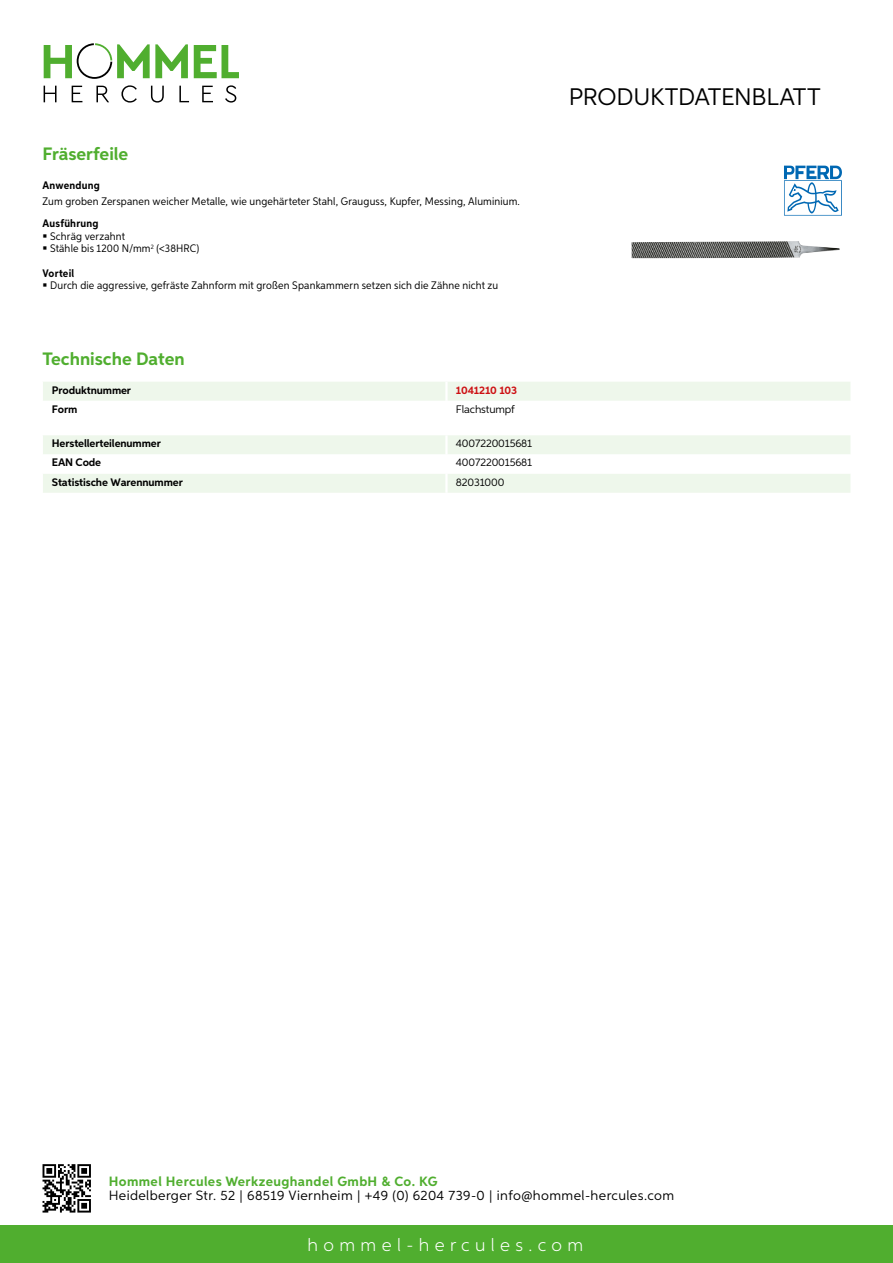
<style>
.page{position:relative;width:893px;height:1263px;background:#fff}
.page>*{position:absolute;margin:0;border:0;box-sizing:border-box;transform-origin:0 0}
.t1{font:24px "Aspira";letter-spacing:-.01em;color:#000}
.t2{font:700 18px "Aspira";color:#50ae2f}
.t3{font:300 18px "Aspira";letter-spacing:.3em;color:#fff}
.t4{font:13.5px "Aspira";letter-spacing:.03em;color:#000}
.t5{font:700 13.5px "Aspira";letter-spacing:.03em;color:#50ae2f}
.t6{font:10.95px/12.8px "Aspira Nar";letter-spacing:.015em;color:#000}
.t7{font:700 10.95px "Aspira";letter-spacing:-.01em;color:#000}
.t8{font:10.95px "Aspira";letter-spacing:-.01em;color:#000}
.t9{font:700 10.95px "Aspira Nar";letter-spacing:.02em;color:#000}
.t10{font:700 10.95px "Aspira";letter-spacing:-.01em;color:#cd1013}
</style>
<div class="page">
<div style="left:0;top:1226px;width:893px;height:37px;background:#50ae2f"></div>
<svg style="left:43px;top:1164px;width:48px;height:48px"></svg>
<svg style="left:194px;top:45px;width:45px;height:33px"></svg>
<svg style="left:44px;top:43px;width:144px;height:36px"></svg>
<svg style="left:44px;top:86px;width:13px;height:16px"></svg>
<svg style="left:72px;top:86px;width:10px;height:16px"></svg>
<svg style="left:96px;top:86px;width:13px;height:16px"></svg>
<svg style="left:121px;top:85px;width:16px;height:18px"></svg>
<svg style="left:151px;top:86px;width:13px;height:17px"></svg>
<svg style="left:179px;top:86px;width:10px;height:16px"></svg>
<svg style="left:202px;top:86px;width:11px;height:16px"></svg>
<svg style="left:225px;top:85px;width:11px;height:18px"></svg>
<div style="left:43px;top:382px;width:807px;height:19px;background:#eef7eb"></div>
<svg style="left:43px;top:435px;width:807px;height:58px"></svg>
<hr style="left:445px;top:474px;width:3px;height:19px;background:#fff">
<img style="left:632px;top:241px;width:208px;height:17px">
<svg style="left:784px;top:166px;width:58px;height:50px"></svg>
<h2 class="t2" style="left:43px;top:142px;width:87px">Fräserfeile</h2>
<p class="t9" style="left:43px;top:179px;width:59px">Anwendung</p>
<p class="t6" style="left:43px;top:194px;width:479px">Zum groben Zerspanen weicher Metalle, wie ungehärteter Stahl, Grauguss, Kupfer, Messing, Aluminium.</p>
<p class="t9" style="left:43px;top:216px;width:58px">Ausführung</p>
<p class="t6" style="left:50px;top:229px;width:151px">Schräg verzahnt<br>Stähle bis 1200 N/mm<sup>2</sup> (&lt;38HRC)</p>
<p class="t9" style="left:43px;top:266px;width:33px">Vorteil</p>
<p class="t6" style="left:50px;top:279px;width:450px">Durch die aggressive, gefräste Zahnform mit großen Spankammern setzen sich die Zähne nicht zu</p>
<h2 class="t2" style="left:43px;top:347px;width:144px">Technische Daten</h2>
<p class="t7" style="left:52px;top:383px;width:81px">Produktnummer</p>
<p class="t10" style="left:456px;top:383px;width:63px">1041210 103</p>
<p class="t7" style="left:52px;top:402px;width:27px">Form</p>
<p class="t8" style="left:456px;top:402px;width:61px">Flachstumpf</p>
<p class="t7" style="left:52px;top:437px;width:111px">Herstellerteilenummer</p>
<p class="t8" style="left:456px;top:437px;width:78px">4007220015681</p>
<p class="t7" style="left:52px;top:456px;width:51px">EAN Code</p>
<p class="t8" style="left:456px;top:456px;width:78px">4007220015681</p>
<p class="t7" style="left:52px;top:475px;width:132px">Statistische Warennummer</p>
<p class="t8" style="left:456px;top:475px;width:50px">82031000</p>
<h1 class="t1" style="left:569px;top:82px;width:253px">Produktdatenblatt</h1>
<p class="t5" style="left:109px;top:1172px;width:330px">Hommel Hercules Werkzeughandel GmbH &amp; Co. KG</p>
<p class="t4" style="left:109px;top:1187px;width:567px">Heidelberger Str. 52 | 68519 Viernheim | +49 (0) 6204 739-0 | info@hommel-hercules.com</p>
<h2 class="t3" style="left:307px;top:1234px;width:277px">hommel-hercules.com</h2>
</div>
